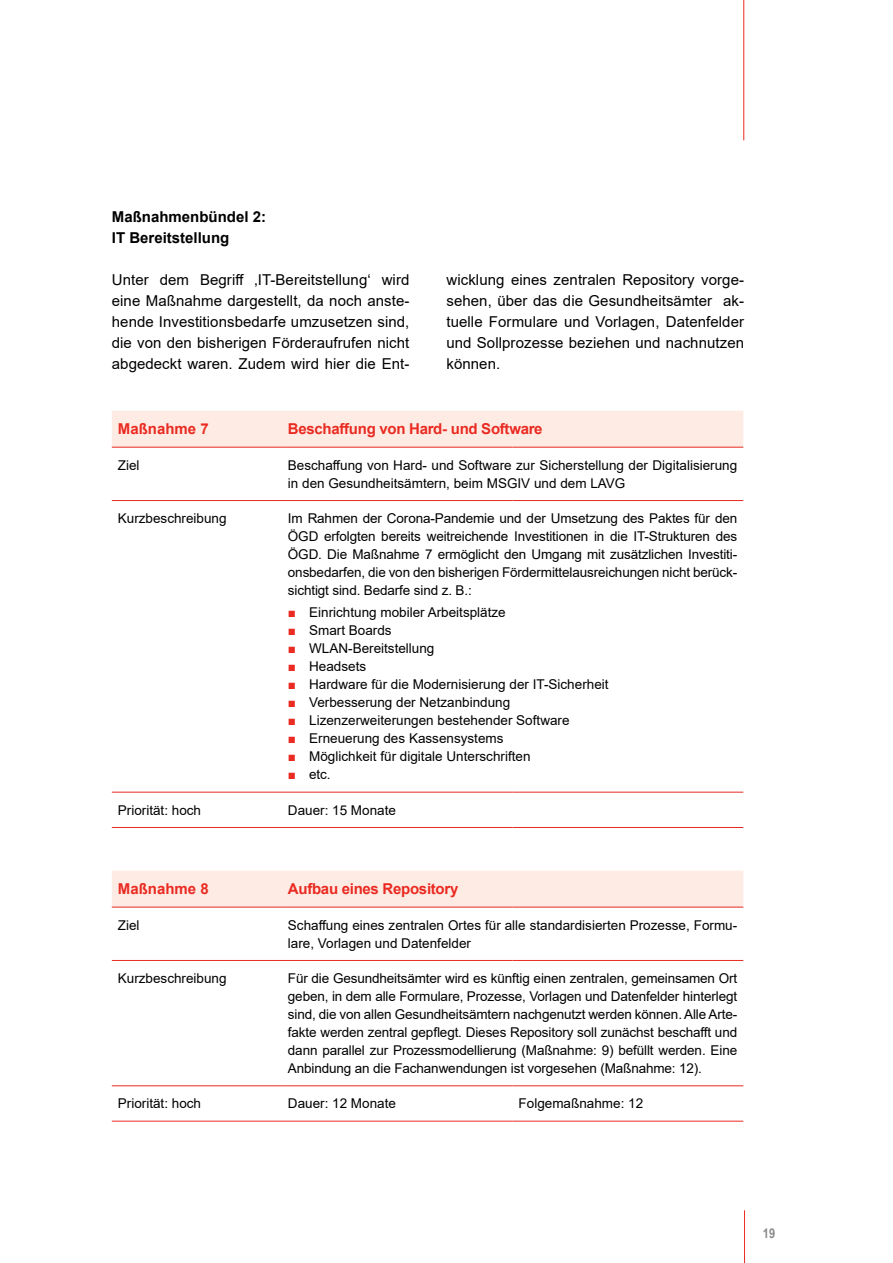
<style>
.page{position:relative;width:893px;height:1263px;background:#fff}
.page>*{position:absolute;margin:0;border:0;box-sizing:border-box;transform-origin:0 0}
.Fließtext{font:15px/21px "Arial";letter-spacing:.005em;color:#000;text-align:justify}
.Fließtext-2{font:700 15px "Arial";letter-spacing:-.02em;color:#e92b22}
.Fließtext-3{font:700 15px "Arial";color:#000}
.Fließtext-4{font:700 15px "Arial";color:#e92b22}
.Fließtext-5{font:13.5px/18px "Arial";color:#000}
.t1{font:700 13.5px "Arial Narrow";color:#878988}
.s1{color:#e92b22}
</style>
<div class="page">
<hr style="left:743px;top:0;width:1px;height:140px;background:#e92b22">
<hr style="left:744px;top:1210px;width:1px;height:53px;background:#e92b22">
<div style="left:112px;top:411px;width:631px;height:36px;background:#feece4"></div>
<hr style="left:112px;top:500px;width:170px;height:1px;background:#e92b22">
<hr style="left:282px;top:500px;width:231px;height:1px;background:#e92b22">
<hr style="left:513px;top:500px;width:230px;height:1px;background:#e92b22">
<hr style="left:112px;top:792px;width:170px;height:1px;background:#e92b22">
<hr style="left:282px;top:792px;width:231px;height:1px;background:#e92b22">
<hr style="left:513px;top:792px;width:230px;height:1px;background:#e92b22">
<hr style="left:112px;top:827px;width:170px;height:1px;background:#e92b22">
<hr style="left:282px;top:827px;width:231px;height:1px;background:#e92b22">
<hr style="left:513px;top:827px;width:230px;height:1px;background:#e92b22">
<hr style="left:112px;top:447px;width:170px;height:1px;background:#e92b22">
<hr style="left:282px;top:447px;width:231px;height:1px;background:#e92b22">
<hr style="left:513px;top:447px;width:230px;height:1px;background:#e92b22">
<div style="left:112px;top:871px;width:631px;height:36px;background:#feece4"></div>
<hr style="left:112px;top:960px;width:170px;height:1px;background:#e92b22">
<hr style="left:282px;top:960px;width:231px;height:1px;background:#e92b22">
<hr style="left:513px;top:960px;width:230px;height:1px;background:#e92b22">
<hr style="left:112px;top:1085px;width:170px;height:1px;background:#e92b22">
<hr style="left:282px;top:1085px;width:231px;height:1px;background:#e92b22">
<hr style="left:513px;top:1085px;width:230px;height:1px;background:#e92b22">
<hr style="left:112px;top:1121px;width:170px;height:1px;background:#e92b22">
<hr style="left:282px;top:1121px;width:231px;height:1px;background:#e92b22">
<hr style="left:513px;top:1121px;width:230px;height:1px;background:#e92b22">
<hr style="left:112px;top:907px;width:170px;height:1px;background:#e92b22">
<hr style="left:282px;top:907px;width:231px;height:1px;background:#e92b22">
<hr style="left:513px;top:907px;width:230px;height:1px;background:#e92b22">
<p class="Fließtext-3" style="left:112px;top:206px;width:156px">Maßnahmenbündel 2:</p>
<p class="Fließtext-3" style="left:112px;top:227px;width:119px">IT Bereitstellung</p>
<p class="Fließtext" style="left:112px;top:269px;width:299px">Unter dem Begriff ‚IT-Bereitstellung‘ wird eine Maßnahme dargestellt, da noch anste&shy;hende Investitionsbedarfe umzusetzen sind, die von den bisherigen Förderaufrufen nicht abgedeckt waren. Zudem wird hier die Ent-</p>
<p class="Fließtext" style="left:446px;top:269px;width:299px">wicklung eines zentralen Repository vorge&shy;sehen, über das die Gesundheitsämter ak&shy;tuelle Formulare und Vorlagen, Datenfelder und Sollprozesse beziehen und nachnutzen können.</p>
<p class="Fließtext-4" style="left:118px;top:419px;width:92px">Maßnahme 7</p>
<p class="Fließtext-2" style="left:288px;top:419px;width:256px">Beschaffung von Hard- und Software</p>
<p class="Fließtext-5" style="left:118px;top:456px;width:23px">Ziel</p>
<p class="Fließtext-5" style="left:288px;top:456px;width:451px">Beschaffung von Hard- und Software zur Sicherstellung der Digitalisierung in den Gesundheitsämtern, beim MSGIV und dem LAVG</p>
<p class="Fließtext-5" style="left:118px;top:509px;width:110px">Kurzbeschreibung</p>
<p class="Fließtext-5" style="left:288px;top:509px;width:451px;text-align:justify">Im Rahmen der Corona-Pandemie und der Umsetzung des Paktes für den ÖGD erfolgten bereits weitreichende Investitionen in die IT-Strukturen des ÖGD. Die Maßnahme 7 ermöglicht den Umgang mit zusätzlichen Investiti&shy;onsbedarfen, die von den bisherigen Fördermittelausreichungen nicht berück&shy;sichtigt sind. Bedarfe sind z. B.:</p>
<p class="Fließtext-5" style="left:288px;top:603px;width:219px"><span class="s1">■</span> Einrichtung mobiler Arbeitsplätze</p>
<p class="Fließtext-5" style="left:288px;top:621px;width:105px"><span class="s1">■</span> Smart Boards</p>
<p class="Fließtext-5" style="left:288px;top:639px;width:148px"><span class="s1">■</span> WLAN-Bereitstellung</p>
<p class="Fließtext-5" style="left:288px;top:657px;width:80px"><span class="s1">■</span> Headsets</p>
<p class="Fließtext-5" style="left:288px;top:675px;width:322px"><span class="s1">■</span> Hardware für die Modernisierung der IT-Sicherheit</p>
<p class="Fließtext-5" style="left:288px;top:693px;width:224px"><span class="s1">■</span> Verbesserung der Netzanbindung</p>
<p class="Fließtext-5" style="left:288px;top:711px;width:283px"><span class="s1">■</span> Lizenzerweiterungen bestehender Software</p>
<p class="Fließtext-5" style="left:288px;top:729px;width:217px"><span class="s1">■</span> Erneuerung des Kassensystems</p>
<p class="Fließtext-5" style="left:288px;top:747px;width:244px"><span class="s1">■</span> Möglichkeit für digitale Unterschriften</p>
<p class="Fließtext-5" style="left:288px;top:765px;width:44px"><span class="s1">■</span> etc.</p>
<p class="Fließtext-5" style="left:118px;top:801px;width:85px">Priorität: hoch</p>
<p class="Fließtext-5" style="left:288px;top:801px;width:110px">Dauer: 15 Monate</p>
<p class="Fließtext-4" style="left:118px;top:878px;width:92px">Maßnahme 8</p>
<p class="Fließtext-2" style="left:288px;top:878px;width:172px">Aufbau eines Repository</p>
<p class="Fließtext-5" style="left:118px;top:916px;width:23px">Ziel</p>
<p class="Fließtext-5" style="left:288px;top:916px;width:451px">Schaffung eines zentralen Ortes für alle standardisierten Prozesse, Formu&shy;lare, Vorlagen und Datenfelder</p>
<p class="Fließtext-5" style="left:118px;top:969px;width:110px">Kurzbeschreibung</p>
<p class="Fließtext-5" style="left:288px;top:969px;width:451px;text-align:justify">Für die Gesundheitsämter wird es künftig einen zentralen, gemeinsamen Ort geben, in dem alle Formulare, Prozesse, Vorlagen und Datenfelder hinterlegt sind, die von allen Gesundheitsämtern nachgenutzt werden können. Alle Arte&shy;fakte werden zentral gepflegt. Dieses Repository soll zunächst beschafft und dann parallel zur Prozessmodellierung (Maßnahme: 9) befüllt werden. Eine Anbindung an die Fachanwendungen ist vorgesehen (Maßnahme: 12).</p>
<p class="Fließtext-5" style="left:118px;top:1094px;width:85px">Priorität: hoch</p>
<p class="Fließtext-5" style="left:288px;top:1094px;width:110px">Dauer: 12 Monate</p>
<p class="Fließtext-5" style="left:519px;top:1094px;width:126px">Folgemaßnahme: 12</p>
<p class="t1" style="left:763px;top:1223px;width:14px">19</p>
</div>
